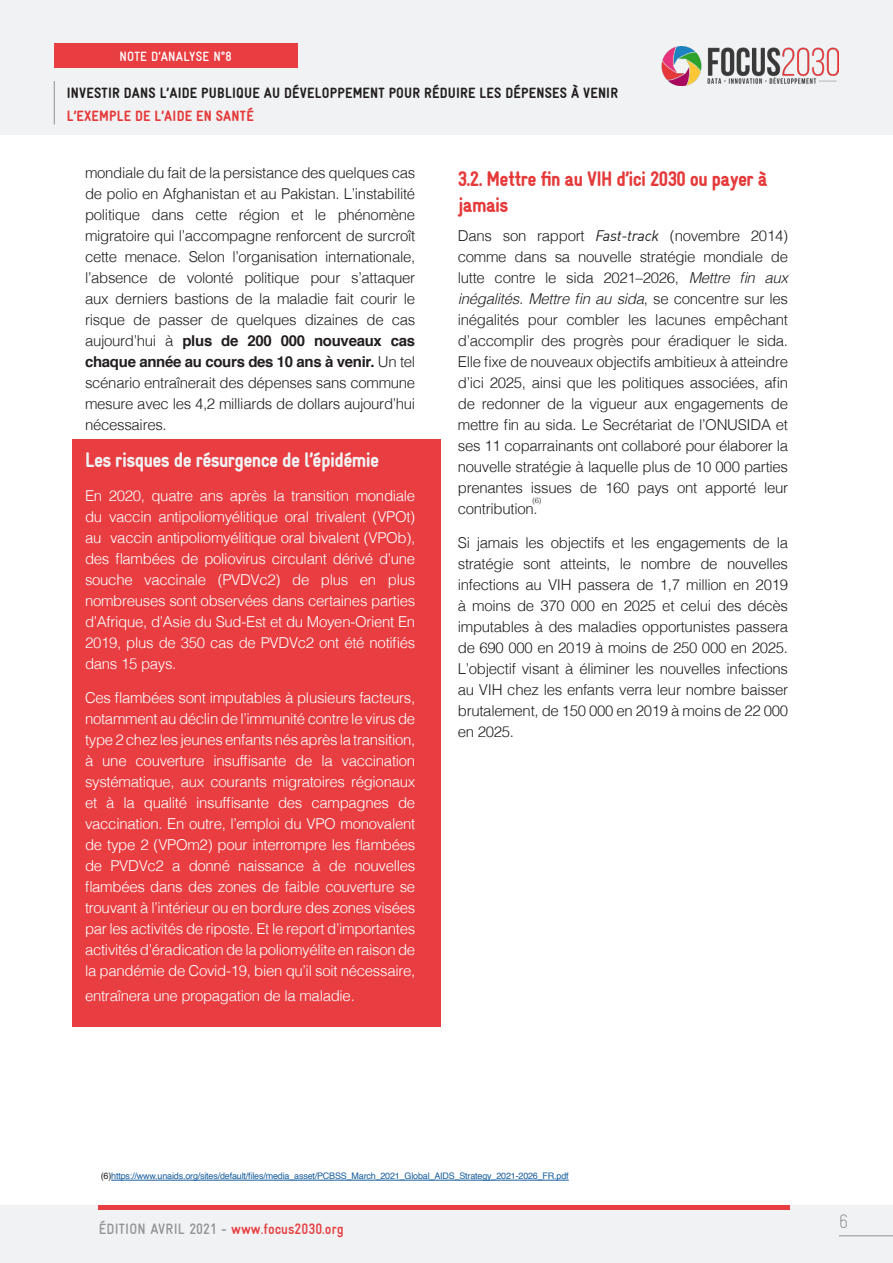
<style>
.page{position:relative;width:893px;height:1263px;background:#fff}
.page>*{position:absolute;margin:0;border:0;box-sizing:border-box;transform-origin:0 0}
.Titre_rouge{font:900 condensed 21px/25.2px "Gravur";letter-spacing:-.03em;color:#e5393a}
.Texte_standard{font:900 condensed 21px "Gravur";letter-spacing:-.03em;color:#f0f2f3}
.t1{font:300 condensed 19.5px "Gravur";color:#939598}
.Texte_standard-2{font:300 15px/21px "Helvetica";letter-spacing:-.02em;color:#231f20;text-align:justify}
.Texte_standard-3{font:300 15px/21px "Helvetica";letter-spacing:-.02em;color:#fff;text-align:justify}
.t2{font:900 condensed 15px "Gravur";letter-spacing:.015em;color:#231f20}
.t3{font:700 condensed 15px "Gravur";color:#939598}
.t4{font:900 condensed 15px "Gravur";letter-spacing:.015em;color:#e5393a}
.t5{font:700 condensed 13.5px "Gravur";letter-spacing:.015em;color:#fff}
.Note_de_bas_de_page{font:9px "Helvetica";letter-spacing:-.02em;color:#175d9e}
.Texte_standard-4{font:300 7.5px "Helvetica";color:#231f20}
.s1{font-weight:700}
.s2{font-family:"DIN";font-weight:400;font-style:italic}
.s3{font-style:italic}
.s4{color:#231f20}
.s5{color:#e83d41}
</style>
<div class="page">
<div style="left:0;top:0;width:893px;height:135px;background:#f0f2f3"></div>
<img style="left:662px;top:46px;width:177px;height:40px">
<hr style="left:54px;top:81px;width:1px;height:43px;background:#939598">
<div style="left:54px;top:43px;width:243px;height:25px;background:#e83d41"></div>
<div style="left:0;top:1205px;width:893px;height:58px;background:#f0f2f3"></div>
<div style="left:99px;top:1205px;width:691px;height:5px;background:#e83d41"></div>
<hr style="left:839px;top:1235px;width:54px;height:1px;background:#939598">
<div style="left:73px;top:440px;width:368px;height:587px;background:#e83d41"></div>
<hr style="left:111px;top:1180px;width:458px;height:1px;background:#175d9e">
<p class="t5" style="left:119px;top:49px;width:114px">NOTE D’ANALYSE N°8</p>
<p class="t2" style="left:67px;top:85px;width:553px">INVESTIR DANS L’AIDE PUBLIQUE AU DÉVELOPPEMENT POUR RÉDUIRE LES DÉPENSES À VENIR</p>
<p class="t4" style="left:67px;top:107px;width:189px">L’EXEMPLE DE L’AIDE EN SANTÉ</p>
<p class="Texte_standard-2" style="left:85px;top:161px;width:332px">mondiale du fait de la persistance des quelques cas de polio en Afghanistan et au Pakistan. L’instabilité politique dans cette région et le phénomène migratoire qui l’accompagne renforcent de surcroît cette menace. Selon l’organisation internationale, l’absence de volonté politique pour s’attaquer aux derniers bastions de la maladie fait courir le risque de passer de quelques dizaines de cas aujourd’hui à <span class="s1">plus de 200 000 nouveaux cas chaque année au cours des 10 ans à venir.</span> Un tel scénario entraînerait des dépenses sans commune mesure avec les 4,2 milliards de dollars aujourd’hui nécessaires.</p>
<p class="Texte_standard" style="left:85px;top:448px;width:296px">Les risques de résurgence de l’épidémie</p>
<p class="Texte_standard-3" style="left:85px;top:484px;width:332px">En 2020, quatre ans après la transition mondiale du vaccin antipoliomyélitique oral trivalent (VPOt) au vaccin antipoliomyélitique oral bivalent (VPOb), des flambées de poliovirus circulant dérivé d’une souche vaccinale (PVDVc2) de plus en plus nombreuses sont observées dans certaines parties d’Afrique, d’Asie du Sud-Est et du Moyen-Orient En 2019, plus de 350 cas de PVDVc2 ont été notifiés dans 15 pays.</p>
<p class="Texte_standard-3" style="left:85px;top:686px;width:332px">Ces flambées sont imputables à plusieurs facteurs, notamment au déclin de l’immunité contre le virus de type 2 chez les jeunes enfants nés après la transition, à une couverture insuffisante de la vaccination systématique, aux courants migratoires régionaux et à la qualité insuffisante des campagnes de vaccination. En outre, l’emploi du VPO monovalent de type 2 (VPOm2) pour interrompre les flambées de PVDVc2 a donné naissance à de nouvelles flambées dans des zones de faible couverture se trouvant à l’intérieur ou en bordure des zones visées par les activités de riposte. Et le report d’importantes activités d’éradication de la poliomyélite en raison de la pandémie de Covid-19, bien qu’il soit nécessaire,</p>
<p class="Texte_standard-3" style="left:85px;top:984px;width:271px">entraînera une propagation de la maladie.</p>
<p class="Titre_rouge" style="left:458px;top:167px;width:311px">3.2. Mettre fin au VIH d’ici 2030 ou payer à jamais</p>
<p class="Texte_standard-2" style="left:458px;top:224px;width:332px">Dans son rapport <span class="s2">Fast-track</span> (novembre 2014) comme dans sa nouvelle stratégie mondiale de lutte contre le sida 2021–2026, <span class="s3">Mettre fin aux inégalités. Mettre fin au sida</span>, se concentre sur les inégalités pour combler les lacunes empêchant d’accomplir des progrès pour éradiquer le sida.<br>Elle fixe de nouveaux objectifs ambitieux à atteindre d’ici 2025, ainsi que les politiques associées, afin de redonner de la vigueur aux engagements de mettre fin au sida. Le Secrétariat de l’ONUSIDA et ses 11 coparrainants ont collaboré pour élaborer la nouvelle stratégie à laquelle plus de 10 000 parties prenantes issues de 160 pays ont apporté leur contribution.</p>
<p class="Texte_standard-2" style="left:458px;top:531px;width:332px">Si jamais les objectifs et les engagements de la stratégie sont atteints, le nombre de nouvelles infections au VIH passera de 1,7 million en 2019 à moins de 370 000 en 2025 et celui des décès imputables à des maladies opportunistes passera de 690 000 en 2019 à moins de 250 000 en 2025.<br>L’objectif visant à éliminer les nouvelles infections au VIH chez les enfants verra leur nombre baisser brutalement, de 150 000 en 2019 à moins de 22 000 en 2025.</p>
<p class="Texte_standard-4" style="left:532px;top:493px;width:10px">(6)</p>
<p class="Note_de_bas_de_page" style="left:101px;top:1169px;width:469px"><span class="s4">(6)</span>https://www.unaids.org/sites/default/files/media_asset/PCBSS_March_2021_Global_AIDS_Strategy_2021-2026_FR.pdf</p>
<p class="t3" style="left:99px;top:1220px;width:247px">ÉDITION AVRIL 2021 - <span class="s5">www.focus2030.org</span></p>
<h2 class="t1" style="left:839px;top:1210px;width:11px">6</h2>
</div>
